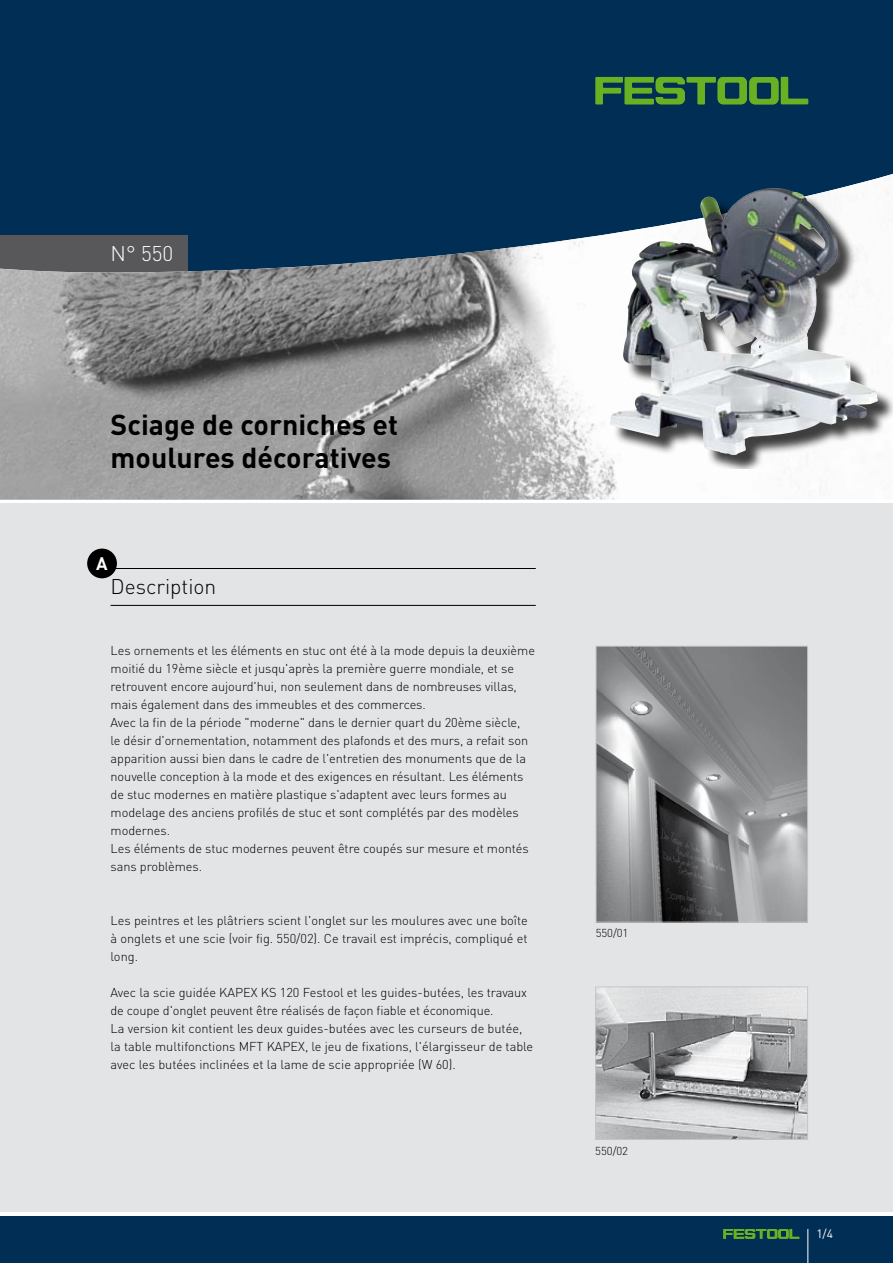
<style>
.page{position:relative;width:893px;height:1263px;background:#fff}
.page>*{position:absolute;margin:0;border:0;box-sizing:border-box;transform-origin:0 0}
.t1{font:700 28.5px/33px "DIN Pro";color:#000}
.t2{font:300 21px "DIN Pro";color:#000}
.t3{font:300 21px "DIN Pro";color:#fff}
.t4{font:700 18px "DIN Pro";color:#fff}
.t5{font:300 12.75px/18px "DIN Pro";letter-spacing:-.005em;color:#000}
.t6{font:12px "DIN Pro";color:#fff}
.t7{font:300 11.4px "DIN Pro";letter-spacing:-.005em;color:#000}
</style>
<div class="page">
<div style="left:0;top:1216px;width:893px;height:47px;background:#002e54"></div>
<svg style="left:723px;top:1229px;width:76px;height:10px"></svg>
<hr style="left:807px;top:1229px;width:1px;height:34px;background:#fff">
<div style="left:0;top:0;width:893px;height:310px;background:#002e54"></div>
<div style="left:0;top:504px;width:893px;height:708px;background:#e3e4e5"></div>
<svg style="left:596px;top:77px;width:212px;height:27px"></svg>
<svg style="left:0;top:174px;width:893px;height:326px"></svg>
<div style="left:87px;top:549px;width:30px;height:29px;background:#000;border-radius:50%"></div>
<img style="left:598px;top:648px;width:208px;height:272px">
<div style="left:596px;top:646px;width:212px;height:276px;border:1px solid #c5c6c8"></div>
<div style="left:612px;top:190px;width:281px;height:278px;background:#000;opacity:.75"></div>
<img style="left:610px;top:190px;width:184px;height:265px">
<img style="left:597px;top:988px;width:209px;height:150px">
<div style="left:595px;top:986px;width:213px;height:154px;border:1px solid #c5c6c8"></div>
<hr style="left:111px;top:568px;width:425px;height:1px;background:#000">
<hr style="left:111px;top:605px;width:425px;height:1px;background:#000">
<h2 class="t3" style="left:111px;top:239px;width:64px">N° 550</h2>
<h1 class="t1" style="left:111px;top:407px;width:289px">Sciage de corniches et moulures décoratives</h1>
<h3 class="t4" style="left:96px;top:551px;width:13px">A</h3>
<h2 class="t2" style="left:111px;top:572px;width:107px">Description</h2>
<p class="t5" style="left:111px;top:641px;width:426px">Les ornements et les éléments en stuc ont été à la mode depuis la deuxième moitié du 19ème siècle et jusqu'après la première guerre mondiale, et se retrouvent encore aujourd'hui, non seulement dans de nombreuses villas, mais également dans des immeubles et des commerces.<br>Avec la fin de la période "moderne" dans le dernier quart du 20ème siècle,<br>le désir d'ornementation, notamment des plafonds et des murs, a refait son apparition aussi bien dans le cadre de l'entretien des monuments que de la nouvelle conception à la mode et des exigences en résultant. Les éléments de stuc modernes en matière plastique s'adaptent avec leurs formes au modelage des anciens profilés de stuc et sont complétés par des modèles modernes.<br>Les éléments de stuc modernes peuvent être coupés sur mesure et montés sans problèmes.</p>
<p class="t5" style="left:111px;top:911px;width:419px;text-align:justify">Les peintres et les plâtriers scient l'onglet sur les moulures avec une boîte à onglets et une scie (voir fig. 550/02). Ce travail est imprécis, compliqué et long.</p>
<p class="t5" style="left:111px;top:983px;width:424px">Avec la scie guidée KAPEX KS 120 Festool et les guides-butées, les travaux de coupe d'onglet peuvent être réalisés de façon fiable et économique.<br>La version kit contient les deux guides-butées avec les curseurs de butée, la table multifonctions MFT KAPEX, le jeu de fixations, l'élargisseur de table avec les butées inclinées et la lame de scie appropriée (W 60).</p>
<p class="t7" style="left:596px;top:925px;width:34px">550/01</p>
<p class="t7" style="left:595px;top:1143px;width:34px">550/02</p>
<p class="t6" style="left:816px;top:1225px;width:18px">1/4</p>
</div>
